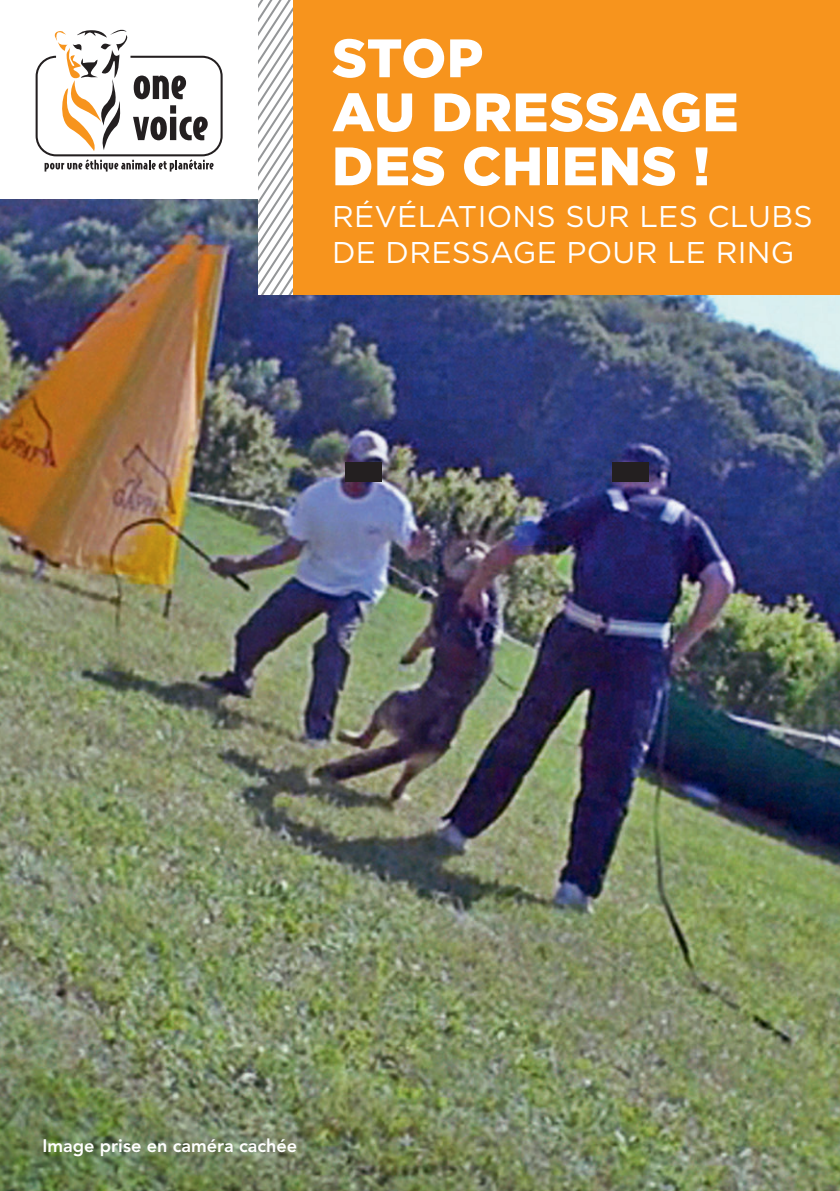
<style>
.page{position:relative;width:840px;height:1191px;background:#fff}
.page>*{position:absolute;margin:0;border:0;box-sizing:border-box;transform-origin:0 0}
.t1{font:900 54px/54px "Gotham";letter-spacing:.01em;color:#fff}
.t2{font:30px/36px "Gotham";letter-spacing:.01em;color:#fff}
.t3{font:800 18px "Avenir";color:#fff}
</style>
<div class="page">
<img style="left:0;top:199px;width:839px;height:717px">
<div style="left:345px;top:462px;width:36px;height:20px;background:#231f20"></div>
<div style="left:612px;top:462px;width:36px;height:20px;background:#231f20"></div>
<svg style="left:36px;top:29px;width:186px;height:142px"></svg>
<div style="left:292px;top:0;width:547px;height:295px;background:#f7941d"></div>
<svg style="left:258px;top:0;width:34px;height:295px"></svg>
<svg style="left:0;top:916px;width:839px;height:275px;background:#7d8c63"></svg>
<h1 class="t1" style="left:332px;top:31px;width:408px">STOP<br>AU DRESSAGE<br>DES CHIENS !</h1>
<p class="t2" style="left:332px;top:198px;width:482px">RÉVÉLATIONS SUR LES CLUBS<br>DE DRESSAGE POUR LE RING</p>
<p class="t3" style="left:43px;top:1135px;width:256px">Image prise en caméra cachée</p>
</div>
